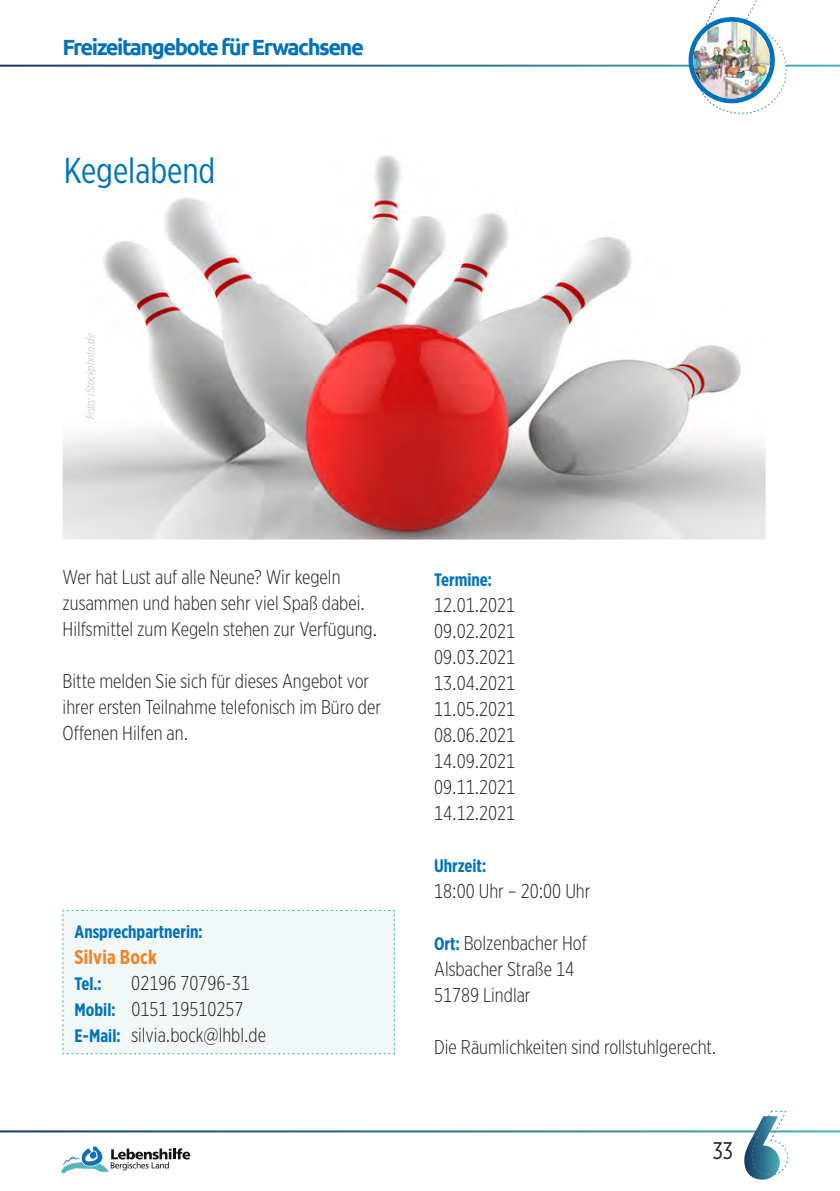
<style>
.page{position:relative;width:840px;height:1191px;background:#fff}
.page>*{position:absolute;margin:0;border:0;box-sizing:border-box;transform-origin:0 0}
.t1{font:36px "Gotham X Narrow";color:#0072bc}
.t2{font:24px "Gotham X Narrow";color:#231f20}
.t3{font:700 22px "Ubuntu";letter-spacing:-.07em;color:#0072bc}
.t4{font:300 20px/26px "Gotham X Narrow";color:#231f20}
.t5{font:700 20px "Gotham X Narrow";letter-spacing:.01em;color:#f58220}
.t6{font:700 18px "Gotham X Narrow";color:#0072bc}
.t7{font:italic 300 12px "Gotham X Narrow";color:#bcbdc0}
.s1{font-weight:700;font-size:18px;color:#0072bc}
</style>
<div class="page">
<svg style="left:743px;top:1110px;width:44px;height:69px"></svg>
<svg style="left:61px;top:1146px;width:129px;height:27px"></svg>
<svg style="left:699px;top:0;width:87px;height:114px"></svg>
<svg style="left:688px;top:17px;width:86px;height:86px"></svg>
<img style="left:693px;top:22px;width:76px;height:77px;border-radius:38px">
<img style="left:63px;top:155px;width:702px;height:384px">
<div style="left:62px;top:910px;width:333px;height:144px;background:#f2f8f8"></div>
<p class="t3" style="left:62px;top:34px;width:303px">Freizeitangebote für Erwachsene</p>
<h1 class="t1" style="left:64px;top:149px;width:153px">Kegelabend</h1>
<p class="t7" style="left:83px;top:419px;width:87px;rotate:-90deg">Foto: iStockphoto.de</p>
<p class="t4" style="left:63px;top:564px;width:316px">Wer hat Lust auf alle Neune? Wir kegeln zusammen und haben sehr viel Spaß dabei.<br>Hilfsmittel zum Kegeln stehen zur Verfügung.</p>
<p class="t4" style="left:63px;top:668px;width:320px">Bitte melden Sie sich für dieses Angebot vor ihrer ersten Teilnahme telefonisch im Büro der<br>Offenen Hilfen an.</p>
<p class="t6" style="left:74px;top:920px;width:129px">Ansprechpartnerin:</p>
<p class="t5" style="left:74px;top:944px;width:84px">Silvia Bock</p>
<p class="t6" style="left:74px;top:972px;width:29px">Tel.:</p>
<p class="t4" style="left:74px;top:969px;width:193px;text-indent:57px">02196 70796-31<br><span class="s1">Mobil:</span> 0151 19510257<br><span class="s1">E-Mail:</span> silvia.bock@lhbl.de</p>
<p class="t6" style="left:434px;top:568px;width:59px">Termine:</p>
<p class="t4" style="left:434px;top:591px;width:82px;text-align:justify">12.01.2021<br>09.02.2021<br>09.03.2021<br>13.04.2021<br>11.05.2021<br>08.06.2021<br>14.09.2021<br>09.11.2021<br>14.12.2021</p>
<p class="t6" style="left:434px;top:854px;width:53px">Uhrzeit:</p>
<p class="t4" style="left:434px;top:877px;width:158px">18:00 Uhr – 20:00 Uhr</p>
<p class="t4" style="left:434px;top:929px;width:154px"><span class="s1">Ort:</span> Bolzenbacher Hof<br>Alsbacher Straße 14<br>51789 Lindlar</p>
<p class="t4" style="left:434px;top:1033px;width:283px">Die Räumlichkeiten sind rollstuhlgerecht.</p>
<p class="t2" style="left:712px;top:1136px;width:22px">33</p>
</div>
